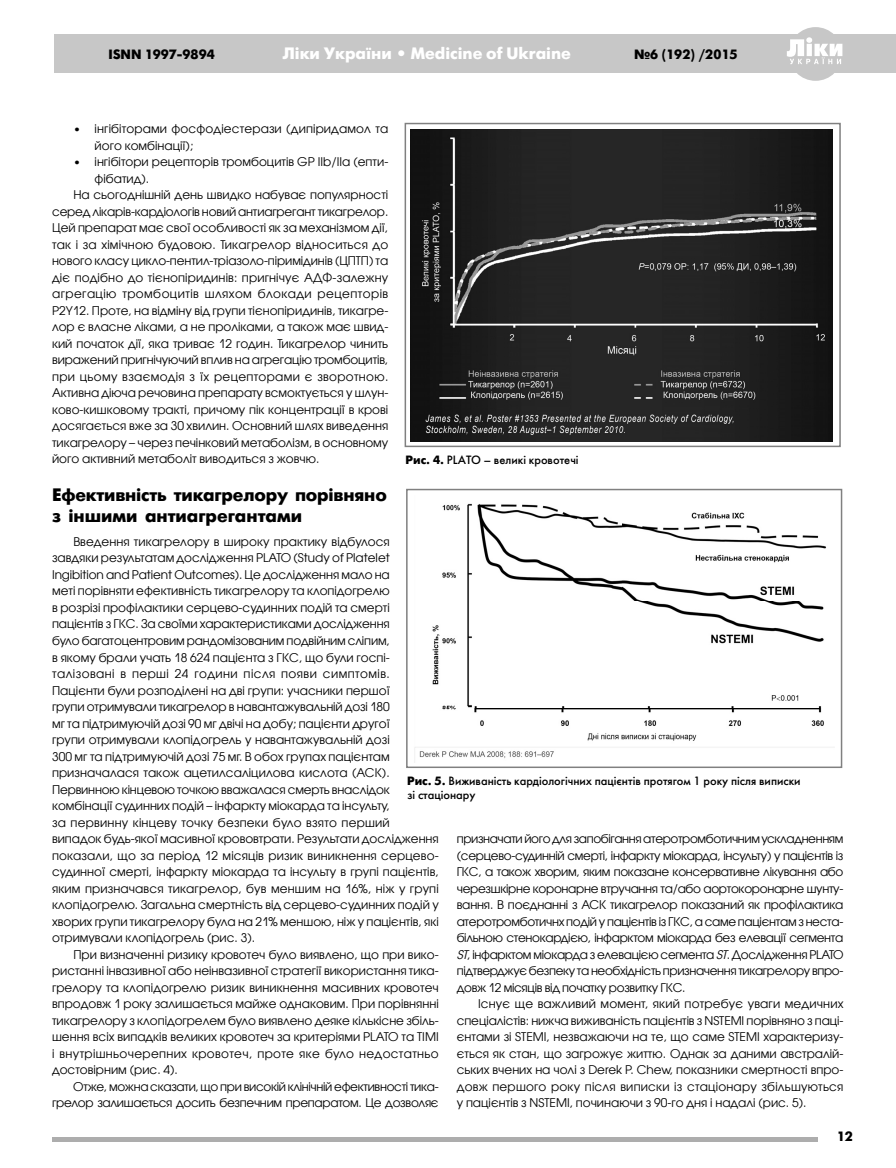
<style>
.page{position:relative;width:896px;height:1168px;background:#fff}
.page>*{position:absolute;margin:0;border:0;box-sizing:border-box;transform-origin:0 0}
.t1{font:700 18px/21px "Futuris Cyr";letter-spacing:-.01em;color:#000}
.t2{font:700 16.5px "Futuris C";color:#fff}
.t3{font:700 13.5px "Futuris C";color:#000}
.t4{font:700 13.5px "Futura Futuris C";color:#000}
.t5{font:12px/16.5px "Avant Garde Gothic C";color:#000;text-align:justify}
.t6{font:12px/16.5px "Avant Garde Gothic C";letter-spacing:-.025em;color:#000;text-align:right}
.t7{font:12px/13.5px "Futuris C";color:#000}
.t8{font:12px "Avant Garde Gothic C";letter-spacing:.035em;color:#000}
.t9{font:12px "Avant Garde Gothic C";letter-spacing:.025em;color:#000}
.s1{font-weight:700}
.s2{font-style:italic}
</style>
<div class="page">
<hr style="left:52px;top:1137px;width:766px;height:4px;background:#adadad">
<div style="left:54px;top:35px;width:841px;height:38px;background:#c7c7c7"></div>
<div style="left:788px;top:27px;width:54px;height:54px;background:#c7c7c7;border-radius:50%"></div>
<svg style="left:787px;top:37px;width:55px;height:27px"></svg>
<img style="left:410px;top:129px;width:422px;height:313px">
<div style="left:404px;top:123px;width:436px;height:324px;border:2px solid #808080"></div>
<img style="left:414px;top:503px;width:412px;height:259px">
<div style="left:406px;top:489px;width:436px;height:279px;border:2px solid #808080"></div>
<p class="t3" style="left:109px;top:49px;width:108px">ISNN 1997-9894</p>
<h2 class="t2" style="left:283px;top:47px;width:289px">Ліки України • Medicine of Ukraine</h2>
<p class="t3" style="left:634px;top:49px;width:105px">№6 (192) /2015</p>
<p class="t5" style="left:95px;top:121px;width:295px;text-indent:-21px">• інгібіторами фосфодіестерази (дипіридамол та його комбінації);</p>
<p class="t5" style="left:73px;top:154px;width:316px">• інгібітори рецепторів тромбоцитів GP IIb/IIa (епти-</p>
<p class="t5" style="left:95px;top:170px;width:56px">фібатид).</p>
<p class="t5" style="left:73px;top:187px;width:316px">На сьогоднішній день швидко набуває популярності</p>
<p class="t5" style="left:52px;top:203px;width:338px">серед лікарів-кардіологів новий антиагрегант тикагрелор.</p>
<p class="t5" style="left:52px;top:220px;width:338px">Цей препарат має свої особливості як за механізмом дії,</p>
<p class="t5" style="left:52px;top:236px;width:338px">так і за хімічною будовою. Тикагрелор відноситься до</p>
<p class="t5" style="left:52px;top:253px;width:338px">нового класу цикло-пентил-тріазоло-піримідинів (ЦПТП) та</p>
<p class="t5" style="left:52px;top:269px;width:338px">діє подібно до тієнопіридинів: пригнічує АДФ-залежну</p>
<p class="t8" style="left:52px;top:287px;width:338px">агрегацію тромбоцитів шляхом блокади рецепторів</p>
<p class="t5" style="left:52px;top:302px;width:338px">Р2Y12. Проте, на відміну від групи тієнопіридинів, тикагре-</p>
<p class="t5" style="left:52px;top:319px;width:338px">лор є власне ліками, а не проліками, а також має швид-</p>
<p class="t5" style="left:52px;top:335px;width:338px">кий початок дії, яка триває 12 годин. Тикагрелор чинить</p>
<p class="t5" style="left:52px;top:352px;width:338px">виражений пригнічуючий вплив на агрегацію тромбоцитів,</p>
<p class="t9" style="left:52px;top:369px;width:338px">при цьому взаємодія з їх рецепторами є зворотною.</p>
<p class="t5" style="left:52px;top:385px;width:338px">Активна діюча речовина препарату всмоктується у шлун-</p>
<p class="t5" style="left:52px;top:401px;width:338px">ково-кишковому тракті, причому пік концентрації в крові</p>
<p class="t5" style="left:52px;top:418px;width:338px">досягається вже за 30 хвилин. Основний шлях виведення</p>
<p class="t5" style="left:52px;top:434px;width:338px">тикагрелору – через печінковий метаболізм, в основному</p>
<p class="t5" style="left:52px;top:451px;width:269px">його активний метаболіт виводиться з жовчю.</p>
<h1 class="t1" style="left:52px;top:485px;width:336px">Ефективність тикагрелору порівняно з іншими антиагрегантами</h1>
<p class="t5" style="left:52px;top:533px;width:388px;text-align:left;text-indent:21px">Введення тикагрелору в широку практику відбулося завдяки результатам дослідження PLATO (Study of Platelet Ingibition and Patient Outcomes). Це дослідження мало на<br>меті порівняти ефективність тикагрелору та клопідогрелю<br>в розрізі профілактики серцево-судинних подій та смерті пацієнтів з ГКС. За своїми характеристиками дослідження<br>було багатоцентровим рандомізованим подвійним сліпим,<br>в якому брали учать 18 624 пацієнта з ГКС, що були госпі&shy;талізовані в перші 24 години після появи симптомів.<br>Пацієнти були розподілені на дві групи: учасники першої<br>групи отримували тикагрелор в навантажувальній дозі 180<br>мг та підтримуючій дозі 90 мг двічі на добу; пацієнти другої<br>групи отримували клопідогрель у навантажувальній дозі<br>300 мг та підтримуючій дозі 75 мг. В обох групах пацієнтам призначалася також ацетилсаліцилова кислота (АСК).<br>Первинною кінцевою точкою вважалася смерть внаслідок комбінації судинних подій – інфаркту міокарда та інсульту,<br>за первинну кінцеву точку безпеки було взято перший випадок будь-якої масивної крововтрати. Результати дослідження показали, що за період 12 місяців ризик виникнення серцево&shy;судинної смерті, інфаркту міокарда та інсульту в групі пацієнтів, яким призначався тикагрелор, був меншим на 16%, ніж у групі клопідогрелю. Загальна смертність від серцево-судинних подій у хворих групи тикагрелору була на 21% меншою, ніж у пацієнтів, які отримували клопідогрель (рис. 3).</p>
<p class="t5" style="left:52px;top:946px;width:388px;text-indent:21px">При визначенні ризику кровотеч було виявлено, що при вико&shy;ристанні інвазивної або неінвазивної стратегії використання тика&shy;грелору та клопідогрелю ризик виникнення масивних кровотеч впродовж 1 року залишається майже однаковим. При порівнянні тикагрелору з клопідогрелем було виявлено деяке кількісне збіль&shy;шення всіх випадків великих кровотеч за критеріями PLATO та TIMI і внутрішньочерепних кровотеч, проте яке було недостатньо достовірним (рис. 4).</p>
<p class="t6" style="left:52px;top:1078px;width:388px">Отже, можна сказати, що при високій клінічній ефективності тика&shy;грелор залишається досить безпечним препаратом. Це дозволяє</p>
<p class="t7" style="left:405px;top:454px;width:175px"><span class="s1">Рис. 4.</span> PLATO – великі кровотечі</p>
<p class="t7" style="left:407px;top:775px;width:395px"><span class="s1">Рис. 5.</span> Виживаність кардіологічних пацієнтів протягом 1 року після виписки зі стаціонару</p>
<p class="t5" style="left:456px;top:830px;width:388px">призначати його для запобігання атеротромботичним ускладненням (серцево-судинній смерті, інфаркту міокарда, інсульту) у пацієнтів із ГКС, а також хворим, яким показане консервативне лікування або черезшкірне коронарне втручання та/або аортокоронарне шунту&shy;вання. В поєднанні з АСК тикагрелор показаний як профілактика атеротромботичнх подій у пацієнтів із ГКС, а саме пацієнтам з неста&shy;більною стенокардією, інфарктом міокарда без елевації сегмента <span class="s2">ST</span>, інфарктом міокарда з елевацією сегмента <span class="s2">ST</span>. Дослідження PLATO підтверджує безпеку та необхідність призначення тикагрелору впро&shy;довж 12 місяців від початку розвитку ГКС.</p>
<p class="t5" style="left:456px;top:995px;width:388px;text-indent:21px">Існує ще важливий момент, який потребує уваги медичних спеціалістів: нижча виживаність пацієнтів з NSTEMI порівняно з паці&shy;єнтами зі SТEMI, незважаючи на те, що саме STEMI характеризу&shy;ється як стан, що загрожує життю. Однак за даними австралій&shy;ських вчених на чолі з Derek Р. Chew, показники смертності впро&shy;довж першого року після виписки із стаціонару збільшуються у пацієнтів з NSTEMI, починаючи з 90-го дня і надалі (рис. 5).</p>
<p class="t4" style="left:836px;top:1128px;width:18px">12</p>
</div>
